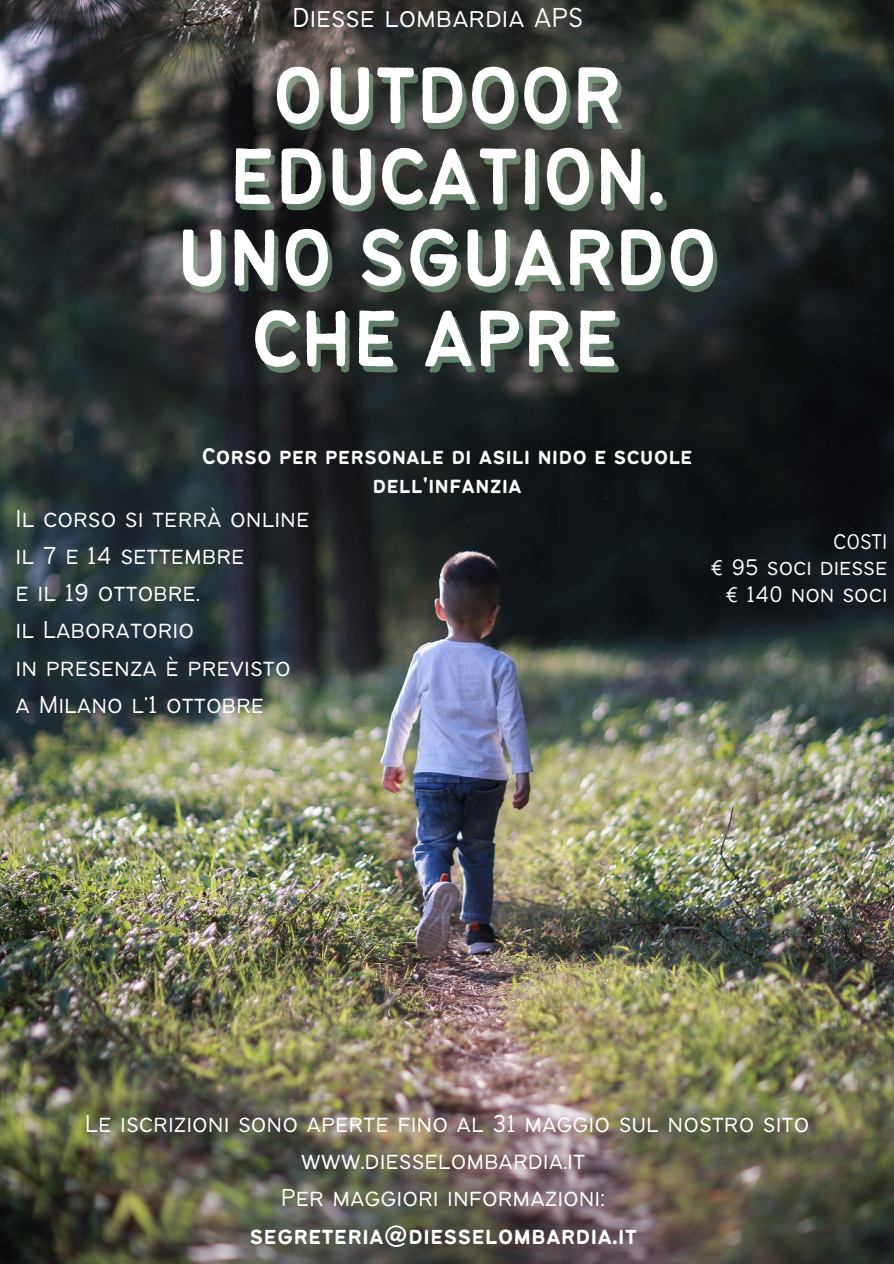
<style>
.page{position:relative;width:894px;height:1264px;background:#fff}
.page>*{position:absolute;margin:0;border:0;box-sizing:border-box;transform-origin:0 0}
.t1{font:87.75px/81px "Bantayog";color:#fff;text-align:center}
.t2{font:300 30.15px "Bantayog";color:#fff}
.t3{font:300 26.85px/37.2px "Bantayog";color:#fff;text-align:center}
.t4{font:26.85px "Bantayog";color:#fff}
.t5{font:24.9px/29.2px "Bantayog";color:#fff;text-align:center}
.t6{font:300 24.9px "Bantayog";color:#fff}
.t7{font:300 23.4px "Bantayog";color:#fff}
</style>
<div class="page">
<img style="left:0;top:0;width:893px;height:1263px">
<p class="t2" style="left:292px;top:5px;width:292px">Diesse lombardia APS</p>
<p class="t1" style="left:229px;top:61px;width:438px">OUTDOOR<br>EDUCATION.</p>
<p class="t1" style="left:176px;top:223px;width:542px">UNO SGUARDO<br>CHE APRE</p>
<p class="t5" style="left:202px;top:443px;width:492px">Corso per personale di asili nido e scuole dell'infanzia</p>
<p class="t3" style="left:16px;top:501px;width:295px">Il corso si terrà online</p>
<p class="t3" style="left:16px;top:539px;width:230px">il 7 e 14 settembre</p>
<p class="t3" style="left:16px;top:576px;width:186px">e il 19 ottobre.</p>
<p class="t3" style="left:16px;top:613px;width:180px">il Laboratorio</p>
<p class="t3" style="left:16px;top:650px;width:276px">in presenza è previsto</p>
<p class="t3" style="left:16px;top:687px;width:250px">a Milano l'1 ottobre</p>
<p class="t7" style="left:833px;top:532px;width:56px">COSTI</p>
<p class="t6" style="left:709px;top:557px;width:179px">€ 95 soci diesse</p>
<p class="t6" style="left:725px;top:584px;width:164px">€ 140 non soci</p>
<p class="t3" style="left:85px;top:1106px;width:725px">Le iscrizioni sono aperte fino al 31 maggio sul nostro sito www.diesselombardia.it</p>
<p class="t3" style="left:281px;top:1180px;width:325px">Per maggiori informazioni:</p>
<p class="t4" style="left:249px;top:1224px;width:389px">segreteria@diesselombardia.it</p>
</div>
